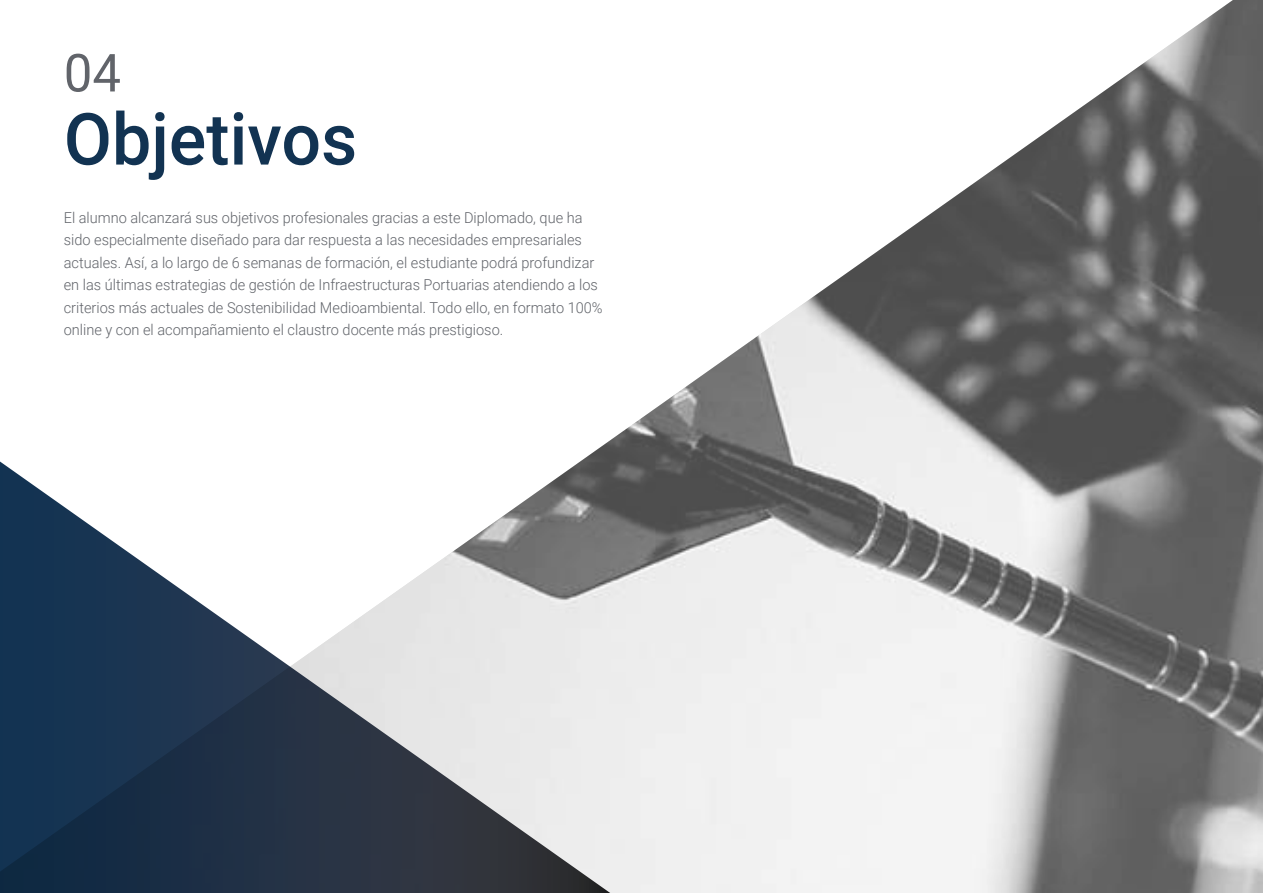
<style>
.page{position:relative;width:1263px;height:893px;background:#fff}
.page>*{position:absolute;margin:0;border:0;box-sizing:border-box;transform-origin:0 0}
.t1{font:500 72px "Roboto";color:#123352}
.t2{font:52.5px "Roboto";color:#61646a}
.t3{font:300 15px/22.5px "Roboto";color:#61646a}
</style>
<div class="page">
<img style="left:602px;top:0;width:661px;height:893px">
<svg style="left:0;top:446px;width:640px;height:447px"></svg>
<h2 class="t2" style="left:64px;top:36px;width:59px">04</h2>
<h1 class="t1" style="left:64px;top:89px;width:295px">Objetivos</h1>
<p class="t3" style="left:64px;top:205px;width:540px">El alumno alcanzará sus objetivos profesionales gracias a este Diplomado, que ha sido especialmente diseñado para dar respuesta a las necesidades empresariales actuales. Así, a lo largo de 6 semanas de formación, el estudiante podrá profundizar en las últimas estrategias de gestión de Infraestructuras Portuarias atendiendo a los criterios más actuales de Sostenibilidad Medioambiental. Todo ello, en formato 100% online y con el acompañamiento el claustro docente más prestigioso.</p>
</div>
